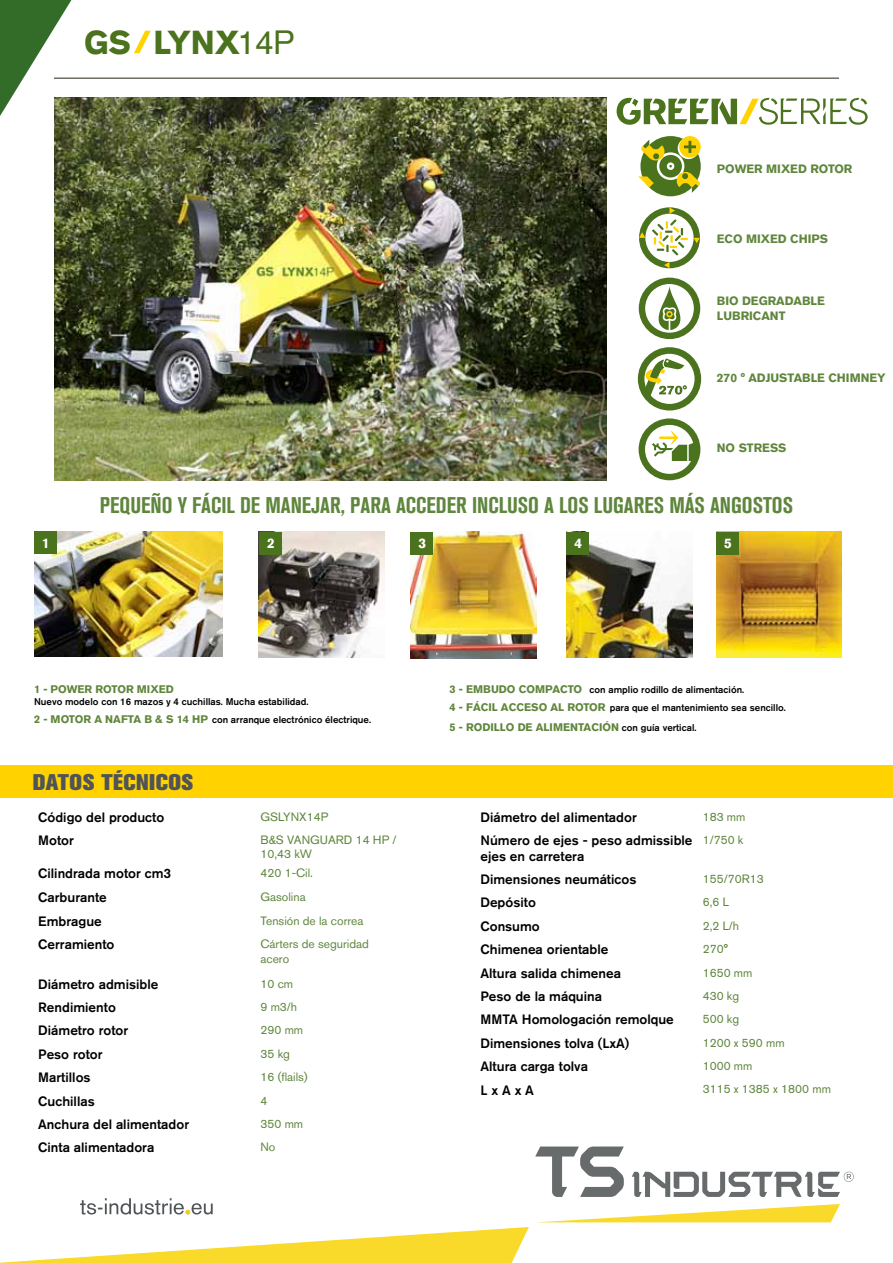
<style>
.page{position:relative;width:893px;height:1263px;background:#fff}
.page>*{position:absolute;margin:0;border:0;box-sizing:border-box;transform-origin:0 0}
.t1{font:900 32.4px "Akzidenz Grotesk CE";color:#4b721d}
.t2{font:700 condensed 22.5px "Akzidenz Grotesk BQ";color:#5f863c}
.t3{font:800 22.5px "Akzidenz Grotesk BQ";letter-spacing:.02em;color:#505456}
.t4{font:500 13.5px/16.2px "Akzidenz Grotesk BQ";color:#000}
.t5{font:900 13.5px "Akzidenz Grotesk CE";color:#fff}
.t6{font:12px/14.4px "Akzidenz Grotesk BQ";color:#5f863c}
.t7{font:700 12px/14.4px "Akzidenz Grotesk BQ";color:#5f863c}
.t8{font:700 10.95px "Akzidenz Grotesk BQ";color:#5f863c}
.t9{font:500 9.75px/18px "Akzidenz Grotesk BQ";color:#000}
.s1{font-weight:400;font-size:32.85px}
.s2{font-weight:700;font-size:10.95px;color:#5f863c}
.s3{font-weight:500;font-size:9.75px;color:#000}
</style>
<div class="page">
<hr style="left:54px;top:77px;width:785px;height:2px;background:#716d63">
<div style="left:0;top:765px;width:893px;height:33px;background:#ffd200"></div>
<svg style="left:0;top:0;width:71px;height:116px"></svg>
<svg style="left:543px;top:1204px;width:297px;height:18px"></svg>
<svg style="left:535px;top:1146px;width:89px;height:51px"></svg>
<svg style="left:632px;top:1172px;width:222px;height:25px"></svg>
<svg style="left:0;top:1227px;width:529px;height:36px"></svg>
<svg style="left:80px;top:1198px;width:133px;height:16px"></svg>
<svg style="left:617px;top:98px;width:251px;height:27px"></svg>
<svg style="left:134px;top:31px;width:17px;height:22px"></svg>
<svg style="left:638px;top:136px;width:63px;height:60px"></svg>
<svg style="left:639px;top:207px;width:61px;height:61px"></svg>
<svg style="left:639px;top:278px;width:61px;height:61px"></svg>
<svg style="left:638px;top:347px;width:63px;height:63px"></svg>
<svg style="left:639px;top:418px;width:61px;height:62px"></svg>
<img style="left:259px;top:532px;width:126px;height:126px">
<img style="left:410px;top:532px;width:126px;height:126px">
<img style="left:566px;top:541px;width:126px;height:117px">
<img style="left:716px;top:532px;width:126px;height:126px">
<div style="left:259px;top:532px;width:22px;height:22px;background:#4b721d"></div>
<div style="left:410px;top:532px;width:23px;height:22px;background:#4b721d"></div>
<div style="left:566px;top:532px;width:23px;height:22px;background:#4b721d"></div>
<div style="left:716px;top:532px;width:23px;height:22px;background:#4b721d"></div>
<img style="left:35px;top:531px;width:188px;height:126px">
<div style="left:34px;top:532px;width:23px;height:22px;background:#4b721d"></div>
<img style="left:54px;top:98px;width:553px;height:382px">
<h1 class="t1" style="left:84px;top:22px;width:211px">GS LYNX<span class="s1">14P</span></h1>
<p class="t7" style="left:717px;top:161px;width:137px">POWER MIXED ROTOR</p>
<p class="t7" style="left:717px;top:231px;width:113px">ECO MIXED CHIPS</p>
<p class="t7" style="left:717px;top:294px;width:110px">BIO DEGRADABLE<br>LUBRICANT</p>
<p class="t7" style="left:717px;top:371px;width:170px">270 ° ADJUSTABLE CHIMNEY</p>
<p class="t7" style="left:717px;top:441px;width:71px">NO STRESS</p>
<h2 class="t2" style="left:100px;top:493px;width:695px">PEQUEÑO Y FÁCIL DE MANEJAR, PARA ACCEDER INCLUSO A LOS LUGARES MÁS ANGOSTOS</h2>
<p class="t5" style="left:42px;top:534px;width:9px">1</p>
<p class="t5" style="left:267px;top:534px;width:9px">2</p>
<p class="t5" style="left:418px;top:534px;width:9px">3</p>
<p class="t5" style="left:574px;top:534px;width:9px">4</p>
<p class="t5" style="left:724px;top:534px;width:9px">5</p>
<p class="t8" style="left:34px;top:683px;width:141px">1 - POWER ROTOR MIXED</p>
<p class="t9" style="left:34px;top:693px;width:339px">Nuevo modelo con 16 mazos y 4 cuchillas. Mucha estabilidad.<br><span class="s2">2 - MOTOR A NAFTA B &amp; S 14 HP</span> con arranque electrónico électrique.</p>
<h2 class="t3" style="left:33px;top:769px;width:162px">DATOS TÉCNICOS</h2>
<p class="t4" style="left:38px;top:809px;width:128px">Código del producto</p>
<p class="t6" style="left:260px;top:809px;width:69px">GSLYNX14P</p>
<p class="t4" style="left:38px;top:832px;width:37px">Motor</p>
<p class="t6" style="left:260px;top:833px;width:137px">B&amp;S VANGUARD 14 HP /<br>10,43 kW</p>
<p class="t4" style="left:38px;top:865px;width:134px">Cilindrada motor cm3</p>
<p class="t6" style="left:260px;top:866px;width:54px">420 1-Cil.</p>
<p class="t4" style="left:38px;top:888px;width:70px">Carburante</p>
<p class="t6" style="left:260px;top:889px;width:47px">Gasolina</p>
<p class="t4" style="left:38px;top:913px;width:65px">Embrague</p>
<p class="t6" style="left:260px;top:913px;width:104px">Tensión de la correa</p>
<p class="t4" style="left:38px;top:936px;width:78px">Cerramiento</p>
<p class="t6" style="left:260px;top:937px;width:110px">Cárters de seguridad acero</p>
<p class="t4" style="left:38px;top:975px;width:122px">Diámetro admisible</p>
<p class="t6" style="left:260px;top:976px;width:34px">10 cm</p>
<p class="t4" style="left:38px;top:999px;width:79px">Rendimiento</p>
<p class="t6" style="left:260px;top:999px;width:38px">9 m3/h</p>
<p class="t4" style="left:38px;top:1022px;width:91px">Diámetro rotor</p>
<p class="t6" style="left:260px;top:1023px;width:44px">290 mm</p>
<p class="t4" style="left:38px;top:1046px;width:66px">Peso rotor</p>
<p class="t6" style="left:260px;top:1046px;width:31px">35 kg</p>
<p class="t4" style="left:38px;top:1069px;width:54px">Martillos</p>
<p class="t6" style="left:260px;top:1070px;width:49px">16 (flails)</p>
<p class="t4" style="left:38px;top:1092px;width:58px">Cuchillas</p>
<p class="t6" style="left:260px;top:1093px;width:8px">4</p>
<p class="t4" style="left:38px;top:1116px;width:152px">Anchura del alimentador</p>
<p class="t6" style="left:260px;top:1116px;width:44px">350 mm</p>
<p class="t4" style="left:38px;top:1139px;width:118px">Cinta alimentadora</p>
<p class="t6" style="left:260px;top:1140px;width:16px">No</p>
<p class="t9" style="left:449px;top:681px;width:338px"><span class="s2">3 - EMBUDO COMPACTO</span> con amplio rodillo de alimentación.<br><span class="s2">4 - FÁCIL ACCESO AL ROTOR</span> para que el mantenimiento sea sencillo.</p>
<p class="t8" style="left:449px;top:720px;width:248px">5 - RODILLO DE ALIMENTACIÓN <span class="s3">con guía vertical.</span></p>
<p class="t4" style="left:480px;top:809px;width:158px">Diámetro del alimentador</p>
<p class="t6" style="left:703px;top:809px;width:44px">183 mm</p>
<p class="t4" style="left:480px;top:832px;width:213px">Número de ejes - peso admissible ejes en carretera</p>
<p class="t6" style="left:703px;top:833px;width:42px">1/750 k</p>
<p class="t4" style="left:480px;top:871px;width:157px">Dimensiones neumáticos</p>
<p class="t6" style="left:703px;top:871px;width:62px">155/70R13</p>
<p class="t4" style="left:480px;top:894px;width:57px">Depósito</p>
<p class="t6" style="left:703px;top:895px;width:28px">6,6 L</p>
<p class="t4" style="left:480px;top:918px;width:61px">Consumo</p>
<p class="t6" style="left:703px;top:918px;width:38px">2,2 L/h</p>
<p class="t4" style="left:480px;top:941px;width:129px">Chimenea orientable</p>
<p class="t6" style="left:703px;top:942px;width:27px">270°</p>
<p class="t4" style="left:480px;top:964px;width:142px">Altura salida chimenea</p>
<p class="t6" style="left:703px;top:965px;width:51px">1650 mm</p>
<p class="t4" style="left:480px;top:988px;width:123px">Peso de la máquina</p>
<p class="t6" style="left:703px;top:988px;width:38px">430 kg</p>
<p class="t4" style="left:480px;top:1011px;width:195px">MMTA Homologación remolque</p>
<p class="t6" style="left:703px;top:1012px;width:38px">500 kg</p>
<p class="t4" style="left:480px;top:1035px;width:150px">Dimensiones tolva (LxA)</p>
<p class="t6" style="left:703px;top:1035px;width:83px">1200 x 590 mm</p>
<p class="t4" style="left:480px;top:1058px;width:109px">Altura carga tolva</p>
<p class="t6" style="left:703px;top:1058px;width:51px">1000 mm</p>
<p class="t4" style="left:480px;top:1081px;width:55px">L x A x A</p>
<p class="t6" style="left:703px;top:1082px;width:130px">3115 x 1385 x 1800 mm</p>
</div>
